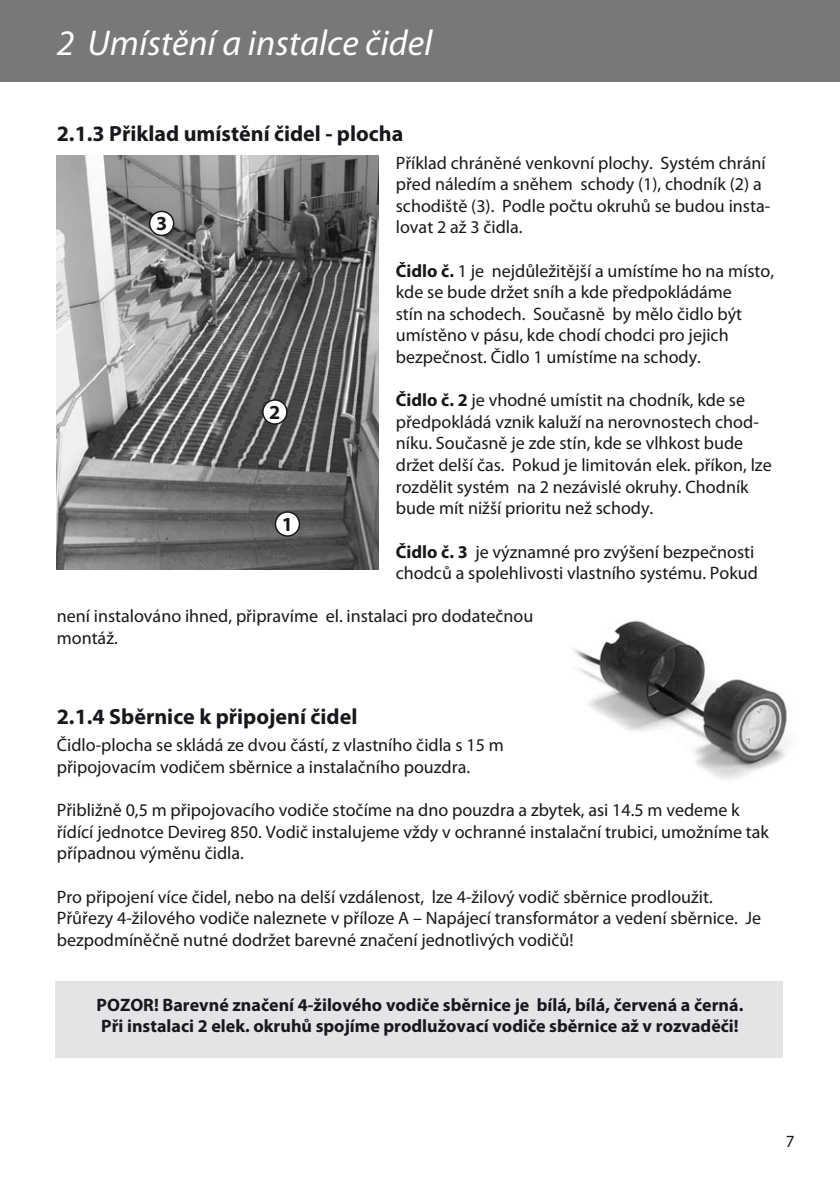
<style>
.page{position:relative;width:840px;height:1191px;background:#fff}
.page>*{position:absolute;margin:0;border:0;box-sizing:border-box;transform-origin:0 0}
.t1{font:italic 36px "Myriad Pro";color:#fff}
.t2{font:700 22px "Myriad Pro";color:#1a171c}
.t3{font:700 20px "Myriad";color:#1a171c}
.t4{font:18px/21.6px "Myriad Pro";color:#1a171c}
.t5{font:700 18px/21.6px "Myriad Pro";color:#1a171c}
.t6{font:17.2px "Myriad Pro";color:#1a171c}
.s1{font-weight:700}
</style>
<div class="page">
<div style="left:55px;top:981px;width:727px;height:76px;background:#e3e4e5"></div>
<img style="left:574px;top:620px;width:213px;height:159px">
<div style="left:0;top:0;width:839px;height:81px;background:#77787a"></div>
<img style="left:57px;top:156px;width:321px;height:414px">
<div style="left:275px;top:512px;width:24px;height:24px;background:#fff;border-radius:50%"></div>
<div style="left:274px;top:511px;width:26px;height:26px;border:2px solid #1a171c;border-radius:50%"></div>
<div style="left:263px;top:400px;width:24px;height:24px;background:#fff;border-radius:50%"></div>
<div style="left:262px;top:399px;width:25px;height:26px;border:2px solid #1a171c;border-radius:50%"></div>
<div style="left:149px;top:211px;width:24px;height:24px;background:#fff;border-radius:50%"></div>
<div style="left:149px;top:211px;width:25px;height:25px;border:2px solid #1a171c;border-radius:50%"></div>
<h1 class="t1" style="left:57px;top:24px;width:377px">2 Umístění a instalce čidel</h1>
<p class="t2" style="left:57px;top:121px;width:348px">2.1.3 Přiklad umístění čidel - plocha</p>
<p class="t4" style="left:395px;top:152px;width:375px">Příklad chráněné venkovní plochy. Systém chrání před náledím a sněhem schody (1), chodník (2) a schodiště (3). Podle počtu okruhů se budou insta&shy;lovat 2 až 3 čidla.</p>
<p class="t4" style="left:395px;top:260px;width:379px"><span class="s1">Čidlo č.</span> 1 je nejdůležitější a umístíme ho na místo, kde se bude držet sníh a kde předpokládáme<br>stín na schodech. Současně by mělo čidlo být umístěno v pásu, kde chodí chodci pro jejich bezpečnost. Čidlo 1 umístíme na schody.</p>
<p class="t4" style="left:395px;top:390px;width:377px"><span class="s1">Čidlo č. 2</span> je vhodné umístit na chodník, kde se předpokládá vznik kaluží na nerovnostech chod&shy;níku. Současně je zde stín, kde se vlhkost bude držet delší čas. Pokud je limitován elek. příkon, lze rozdělit systém na 2 nezávislé okruhy. Chodník bude mít nižší prioritu než schody.</p>
<p class="t4" style="left:395px;top:541px;width:363px"><span class="s1">Čidlo č. 3</span> je významné pro zvýšení bezpečnosti chodců a spolehlivosti vlastního systému. Pokud</p>
<p class="t4" style="left:57px;top:606px;width:478px">není instalováno ihned, připravíme el. instalaci pro dodatečnou montáž.</p>
<p class="t3" style="left:121px;top:213px;width:48px">2 3</p>
<p class="t3" style="left:269px;top:402px;width:48px">2 3</p>
<p class="t3" style="left:282px;top:514px;width:13px">1</p>
<p class="t2" style="left:57px;top:704px;width:302px">2.1.4 Sběrnice k připojení čidel</p>
<p class="t4" style="left:57px;top:735px;width:448px">Čidlo-plocha se skládá ze dvou částí, z vlastního čidla s 15 m připojovacím vodičem sběrnice a instalačního pouzdra.</p>
<p class="t4" style="left:57px;top:799px;width:713px">Přibližně 0,5 m připojovacího vodiče stočíme na dno pouzdra a zbytek, asi 14.5 m vedeme k řídící jednotce Devireg 850. Vodič instalujeme vždy v ochranné instalační trubici, umožníme tak případnou výměnu čidla.</p>
<p class="t4" style="left:57px;top:886px;width:705px">Pro připojení více čidel, nebo na delší vzdálenost, lze 4-žilový vodič sběrnice prodloužit.<br>Přůřezy 4-žilového vodiče naleznete v příloze A – Napájecí transformátor a vedení sběrnice. Je bezpodmíněčně nutné dodržet barevné značení jednotlivých vodičů!</p>
<p class="t5" style="left:97px;top:994px;width:648px">POZOR! Barevné značení 4-žilového vodiče sběrnice je bílá, bílá, červená a černá.<br>Při instalaci 2 elek. okruhů spojíme prodlužovací vodiče sběrnice až v rozvaděči!</p>
<p class="t6" style="left:785px;top:1132px;width:10px">7</p>
</div>
